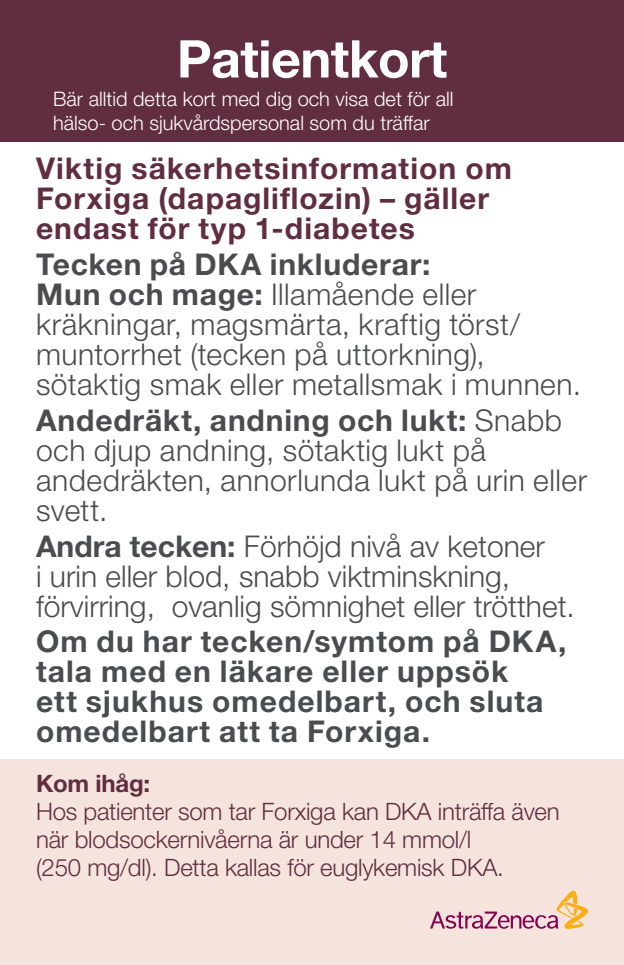
<style>
.page{position:relative;width:624px;height:965px;background:#fff}
.page>*{position:absolute;margin:0;border:0;box-sizing:border-box;transform-origin:0 0}
.t1{font:700 52px "Helvetica Neue LT Std";letter-spacing:-.01em;color:#fff}
.t2{font:300 30px/30px "Helvetica Neue LT Std";letter-spacing:.015em;color:#4b4c4d}
.t3{font:700 30px/30px "Helvetica Neue LT Std";letter-spacing:.035em;color:#4b4c4d}
.t4{font:700 30px/30px "Helvetica Neue LT Std";letter-spacing:.035em;color:#612d41}
.t5{font:300 24px/28px "Helvetica Neue LT Std";letter-spacing:-.01em;color:#612d41}
.t6{font:700 24px "Helvetica Neue LT Std";letter-spacing:-.01em;color:#612d41}
.t7{font:300 20px/24px "Helvetica Neue LT Std";color:#fff}
.s1{font-weight:700}
</style>
<div class="page">
<div style="left:0;top:0;width:624px;height:141px;background:#612d41"></div>
<div style="left:0;top:759px;width:624px;height:206px;background:#f4e4dd"></div>
<svg style="left:430px;top:891px;width:158px;height:38px"></svg>
<p class="t1" style="left:177px;top:27px;width:272px">Patientkort</p>
<p class="t7" style="left:53px;top:86px;width:402px">Bär alltid detta kort med dig och visa det för all hälso- och sjukvårdspersonal som du träffar</p>
<p class="t4" style="left:36px;top:153px;width:477px">Viktig säkerhetsinformation om<br>Forxiga (dapagliflozin) – gäller endast för typ 1-diabetes</p>
<p class="t2" style="left:36px;top:249px;width:546px"><span class="s1">Tecken på DKA inkluderar:<br>Mun och mage:</span> Illamående eller kräkningar, magsmärta, kraftig törst/ muntorrhet (tecken på uttorkning), sötaktig smak eller metallsmak i munnen.</p>
<p class="t2" style="left:36px;top:404px;width:552px"><span class="s1">Andedräkt, andning och lukt:</span> Snabb och djup andning, sötaktig lukt på andedräkten, annorlunda lukt på urin eller svett.</p>
<p class="t2" style="left:36px;top:530px;width:540px"><span class="s1">Andra tecken:</span> Förhöjd nivå av ketoner<br>i urin eller blod, snabb viktminskning, förvirring, ovanlig sömnighet eller trötthet.</p>
<p class="t3" style="left:36px;top:626px;width:532px">Om du har tecken/symtom på DKA, tala med en läkare eller uppsök<br>ett sjukhus omedelbart, och sluta omedelbart att ta Forxiga.</p>
<p class="t6" style="left:36px;top:769px;width:116px">Kom ihåg:</p>
<p class="t5" style="left:36px;top:797px;width:525px">Hos patienter som tar Forxiga kan DKA inträffa även när blodsockernivåerna är under 14 mmol/l<br>(250 mg/dl). Detta kallas för euglykemisk DKA.</p>
</div>
